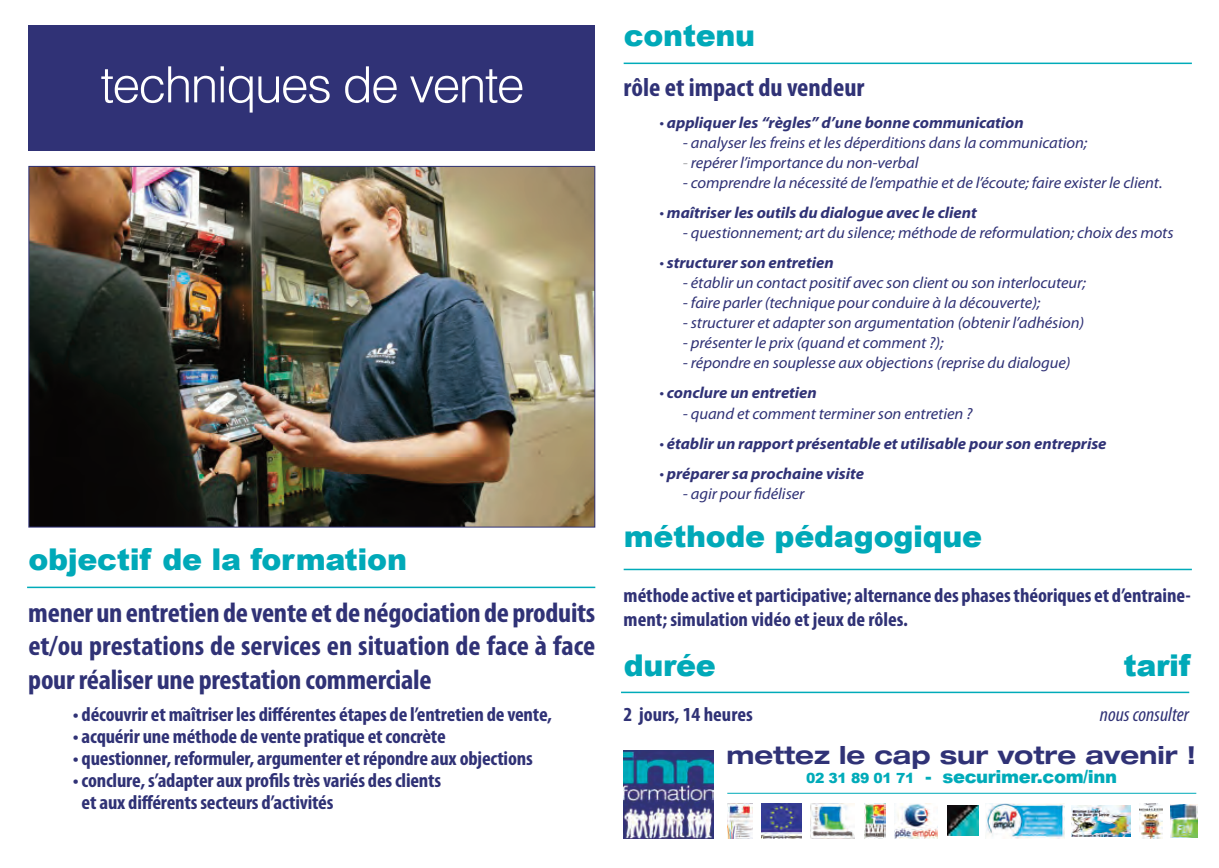
<style>
.page{position:relative;width:1219px;height:868px;background:#fff}
.page>*{position:absolute;margin:0;border:0;box-sizing:border-box;transform-origin:0 0}
.t1{font:300 50px "Helvetica";letter-spacing:-.035em;color:#fff}
.t2{font:900 30px "Arial";letter-spacing:-.01em;color:#00a9b8}
.t3{font:700 condensed 28px/33.6px "Myriad Pro";letter-spacing:-.01em;color:#303276;text-align:justify;scale:1.04 1}
.t4{font:700 condensed 26px "Myriad Pro";color:#303276;scale:1.04 1}
.t5{font:700 expanded 24.8px "Helvetica Neue LT Std";color:#303276}
.t6{font:700 condensed 20px/24px "Myriad Pro";letter-spacing:-.01em;color:#303276;scale:1.04 1}
.t7{font:italic condensed 20px "Myriad Pro";color:#303276;scale:1.04 1}
.t8{font:900 18px "Arial";letter-spacing:-.02em;color:#00abb9}
.t9{font:italic 16px "Myriad Pro";letter-spacing:-.005em;color:#303276;scale:1.04 1}
.t10{font:italic 700 16px "Myriad Pro";letter-spacing:-.005em;color:#303276;scale:1.04 1}
.s1{color:#fff}
.s2{font-weight:400}
.s3{color:#a8a9ad}
.s4{font-size:14px}
</style>
<div class="page">
<div style="left:28px;top:25px;width:567px;height:126px;background:#303276"></div>
<img style="left:30px;top:168px;width:563px;height:357px">
<hr style="left:27px;top:586px;width:568px;height:2px;background:#00abb9">
<hr style="left:624px;top:63px;width:568px;height:1px;background:#00abb9">
<hr style="left:624px;top:568px;width:568px;height:2px;background:#00abb9">
<hr style="left:621px;top:691px;width:568px;height:2px;background:#00abb9">
<img style="left:624px;top:750px;width:90px;height:88px">
<img style="left:762px;top:803px;width:39px;height:35px">
<img style="left:811px;top:803px;width:43px;height:35px">
<img style="left:895px;top:803px;width:43px;height:34px">
<img style="left:865px;top:803px;width:21px;height:35px">
<img style="left:1139px;top:803px;width:23px;height:35px">
<svg style="left:1170px;top:804px;width:28px;height:34px"></svg>
<img style="left:1170px;top:804px;width:27px;height:33px">
<svg style="left:947px;top:805px;width:1px;height:30px"></svg>
<img style="left:948px;top:805px;width:31px;height:30px">
<img style="left:986px;top:803px;width:78px;height:35px">
<img style="left:727px;top:803px;width:26px;height:35px">
<hr style="left:727px;top:792px;width:469px;height:1px;background:#00abb9">
<img style="left:1072px;top:805px;width:59px;height:31px">
<h1 class="t1" style="left:100px;top:64px;width:426px">techniques de vente</h1>
<h2 class="t2" style="left:28px;top:537px;width:380px">objectif de la formation</h2>
<h3 class="t3" style="left:28px;top:598px;width:547px">mener un entretien de vente et de négociation de produits et/ou prestations de services en situation de face à face pour réaliser une prestation commerciale</h3>
<p class="t6" style="left:73px;top:704px;width:462px">• découvrir et maîtriser les différentes étapes de l’entretien de vente,</p>
<p class="t6" style="left:73px;top:726px;width:360px">• acquérir une méthode de vente pratique et concrète</p>
<p class="t6" style="left:73px;top:748px;width:444px">• questionner, reformuler, argumenter et répondre aux objections</p>
<p class="t6" style="left:73px;top:770px;width:356px">• conclure, s’adapter aux profils très variés des clients</p>
<p class="t6" style="left:73px;top:792px;width:252px"><span class="s1">•</span> et aux différents secteurs d’activités</p>
<h2 class="t2" style="left:624px;top:13px;width:133px">contenu</h2>
<h3 class="t4" style="left:624px;top:78px;width:233px">rôle et impact du vendeur</h3>
<p class="t10" style="left:659px;top:117px;width:352px"><span class="s2">•</span> appliquer les “règles” d’une bonne communication</p>
<p class="t9" style="left:683px;top:137px;width:390px">- analyser les freins et les déperditions dans la communication;</p>
<p class="t9" style="left:683px;top:157px;width:228px"><span class="s3">-</span> repérer l’importance du non-verbal</p>
<p class="t9" style="left:683px;top:177px;width:463px">- comprendre la nécessité de l’empathie et de l’écoute; faire exister le client.</p>
<p class="t10" style="left:659px;top:207px;width:307px"><span class="s2">•</span> maîtriser les outils du dialogue avec le client</p>
<p class="t9" style="left:683px;top:227px;width:473px">- questionnement; art du silence; méthode de reformulation; choix des mots</p>
<p class="t10" style="left:659px;top:257px;width:169px"><span class="s2">•</span> structurer son entretien</p>
<p class="t9" style="left:683px;top:277px;width:389px">- établir un contact positif avec son client ou son interlocuteur;</p>
<p class="t9" style="left:683px;top:297px;width:345px">- faire parler (technique pour conduire à la découverte);</p>
<p class="t9" style="left:683px;top:317px;width:387px">- structurer et adapter son argumentation (obtenir l’adhésion)</p>
<p class="t9" style="left:683px;top:337px;width:252px">- présenter le prix (quand et comment ?);</p>
<p class="t9" style="left:683px;top:357px;width:374px">- répondre en souplesse aux objections (reprise du dialogue)</p>
<p class="t10" style="left:659px;top:387px;width:153px"><span class="s2">•</span> conclure un entretien</p>
<p class="t9" style="left:683px;top:407px;width:280px">- quand et comment terminer son entretien ?</p>
<p class="t10" style="left:659px;top:437px;width:431px"><span class="s2">•</span> établir un rapport présentable et utilisable pour son entreprise</p>
<p class="t10" style="left:659px;top:467px;width:198px"><span class="s2">•</span> préparer sa prochaine visite</p>
<p class="t9" style="left:683px;top:487px;width:118px">- agir pour fidéliser</p>
<h2 class="t2" style="left:624px;top:514px;width:360px">méthode pédagogique</h2>
<p class="t6" style="left:624px;top:585px;width:547px">méthode active et participative; alternance des phases théoriques et d’entraine&shy;ment; simulation vidéo et jeux de rôles.</p>
<h2 class="t2" style="left:624px;top:643px;width:94px">durée</h2>
<h2 class="t2" style="left:1123px;top:643px;width:69px">tarif</h2>
<p class="t6" style="left:624px;top:703px;width:126px">2 jours, 14 heures</p>
<p class="t7" style="left:1100px;top:706px;width:87px">nous consulter</p>
<h3 class="t5" style="left:726px;top:746px;width:471px">mettez le cap sur votre avenir !</h3>
<p class="t8" style="left:806px;top:763px;width:313px"><span class="s4">02 31 89 01 71</span> - securimer.com/inn</p>
</div>
